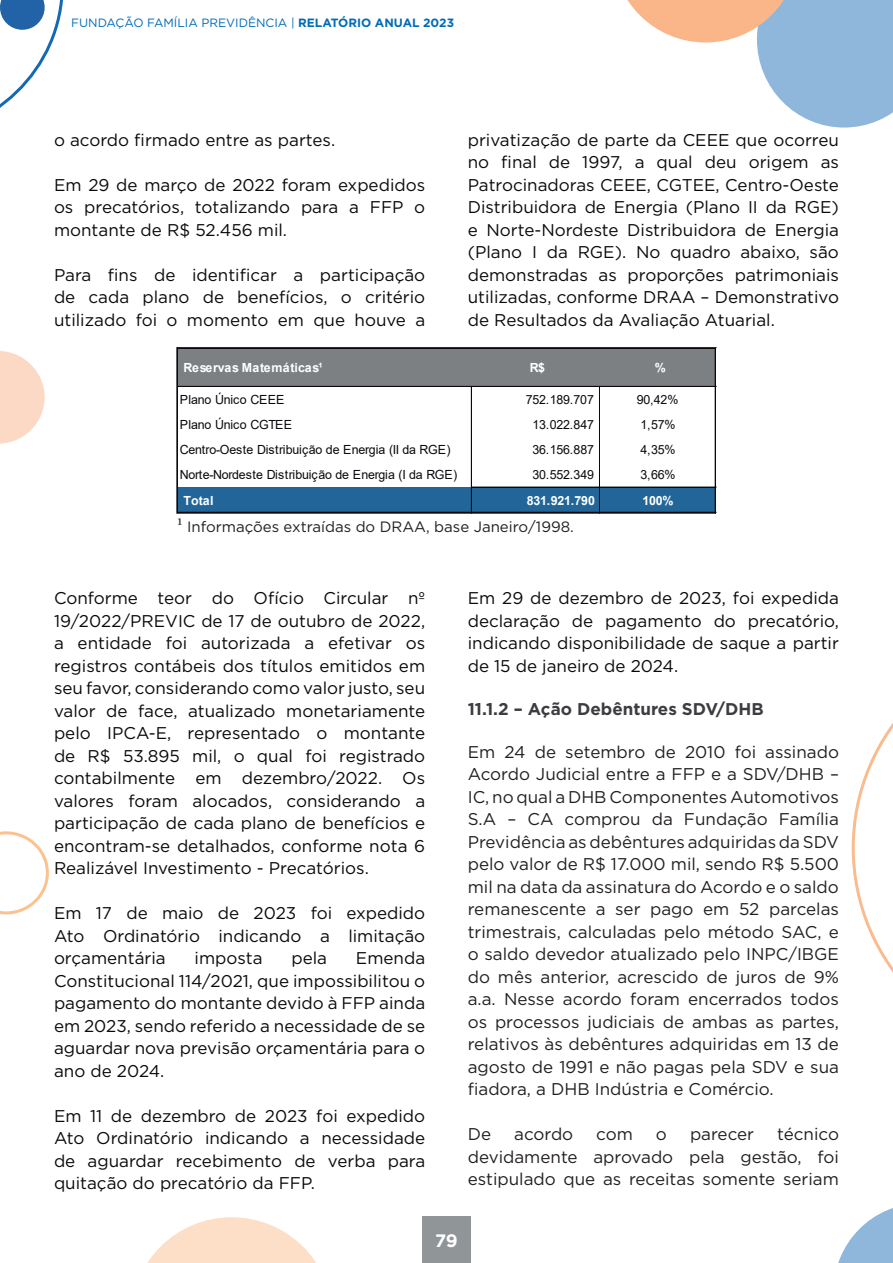
<style>
.page{position:relative;width:893px;height:1263px;background:#fff}
.page>*{position:absolute;margin:0;border:0;box-sizing:border-box;transform-origin:0 0}
.t1{font:700 18px "Gotham";color:#fff}
.t2{font:16.95px/22.5px "Gotham";color:#0b090c;text-align:justify}
.t3{font:16.95px/22.5px "Gotham";color:#231f20;text-align:justify}
.t4{font:700 16.95px "Gotham";color:#3d3c41}
.t5{font:15px "Gotham";color:#231f20}
.t6{font:12.6px "Arial";letter-spacing:-.02em;color:#0b090d}
.t7{font:700 12.6px "Arial";letter-spacing:-.02em;color:#fff}
.t8{font:700 12.6px "Arial";letter-spacing:.02em;color:#fff}
.t9{font:12.6px "Arial";letter-spacing:.01em;color:#0b090d}
.t10{font:12px "Gotham";color:#006cb7}
.s1{font-weight:700}
.s2{font-family:"Minion Pro";font-size:18px}
</style>
<div class="page">
<svg style="left:852px;top:723px;width:41px;height:250px"></svg>
<svg style="left:838px;top:1208px;width:55px;height:55px"></svg>
<svg style="left:147px;top:1217px;width:169px;height:46px"></svg>
<svg style="left:0;top:351px;width:45px;height:93px"></svg>
<svg style="left:0;top:831px;width:49px;height:83px"></svg>
<svg style="left:0;top:0;width:63px;height:108px"></svg>
<svg style="left:627px;top:0;width:266px;height:128px"></svg>
<div style="left:178px;top:349px;width:538px;height:38px;background:#7c8082"></div>
<div style="left:178px;top:487px;width:538px;height:26px;background:#269"></div>
<hr style="left:177px;top:348px;width:1px;height:165px;background:#0b090d">
<hr style="left:715px;top:349px;width:1px;height:164px;background:#0b090d">
<hr style="left:471px;top:387px;width:1px;height:126px;background:#0b090d">
<hr style="left:599px;top:387px;width:1px;height:126px;background:#0b090d">
<hr style="left:178px;top:347px;width:538px;height:1px;background:#0b090d">
<hr style="left:178px;top:348px;width:538px;height:1px;background:#0b090d">
<hr style="left:178px;top:386px;width:538px;height:1px;background:#0b090d">
<hr style="left:472px;top:487px;width:244px;height:1px;background:#0b090d">
<hr style="left:178px;top:512px;width:538px;height:1px;background:#0b090d">
<div style="left:422px;top:1216px;width:49px;height:47px;background:#909597"></div>
<p class="t10" style="left:71px;top:15px;width:384px">FUNDAÇÃO FAMÍLIA PREVIDÊNCIA | <span class="s1">RELATÓRIO ANUAL 2023</span></p>
<p class="t2" style="left:54px;top:128px;width:283px">o acordo firmado entre as partes.</p>
<p class="t2" style="left:54px;top:173px;width:373px">Em 29 de março de 2022 foram expedidos os precatórios, totalizando para a FFP o montante de R$ 52.456 mil.</p>
<p class="t2" style="left:54px;top:263px;width:373px">Para fins de identificar a participação de cada plano de benefícios, o critério utilizado foi o momento em que houve a</p>
<p class="t2" style="left:468px;top:128px;width:373px">privatização de parte da CEEE que ocorreu no final de 1997, a qual deu origem as Patrocinadoras CEEE, CGTEE, Centro-Oeste Distribuidora de Energia (Plano II da RGE) e Norte-Nordeste Distribuidora de Energia (Plano I da RGE). No quadro abaixo, são demonstradas as proporções patrimoniais utilizadas, conforme DRAA – Demonstrativo de Resultados da Avaliação Atuarial.</p>
<p class="t8" style="left:184px;top:358px;width:140px">Reservas Matemáticas¹</p>
<p class="t7" style="left:530px;top:358px;width:17px">R$</p>
<p class="t7" style="left:655px;top:358px;width:13px">%</p>
<p class="t9" style="left:180px;top:391px;width:106px">Plano Único CEEE</p>
<p class="t6" style="left:526px;top:391px;width:70px">752.189.707</p>
<p class="t6" style="left:637px;top:391px;width:43px">90,42%</p>
<p class="t6" style="left:180px;top:416px;width:114px">Plano Único CGTEE</p>
<p class="t6" style="left:533px;top:416px;width:63px">13.022.847</p>
<p class="t6" style="left:641px;top:416px;width:36px">1,57%</p>
<p class="t6" style="left:180px;top:441px;width:272px">Centro-Oeste Distribuição de Energia (II da RGE)</p>
<p class="t6" style="left:533px;top:441px;width:63px">36.156.887</p>
<p class="t6" style="left:641px;top:441px;width:36px">4,35%</p>
<p class="t6" style="left:180px;top:466px;width:279px">Norte-Nordeste Distribuição de Energia (I da RGE)</p>
<p class="t6" style="left:533px;top:466px;width:63px">30.552.349</p>
<p class="t6" style="left:641px;top:466px;width:36px">3,66%</p>
<p class="t7" style="left:184px;top:491px;width:32px">Total</p>
<p class="t7" style="left:527px;top:491px;width:70px">831.921.790</p>
<p class="t7" style="left:642px;top:491px;width:33px">100%</p>
<p class="t5" style="left:177px;top:517px;width:398px"><span class="s2">¹</span> Informações extraídas do DRAA, base Janeiro/1998.</p>
<p class="t2" style="left:54px;top:586px;width:373px">Conforme teor do Ofício Circular nº 19/2022/PREVIC de 17 de outubro de 2022, a entidade foi autorizada a efetivar os registros contábeis dos títulos emitidos em seu favor, considerando como valor justo, seu valor de face, atualizado monetariamente pelo IPCA-E, representado o montante de R$ 53.895 mil, o qual foi registrado contabilmente em dezembro/2022. Os valores foram alocados, considerando a participação de cada plano de benefícios e encontram-se detalhados, conforme nota 6<br>Realizável Investimento - Precatórios.</p>
<p class="t2" style="left:54px;top:901px;width:373px">Em 17 de maio de 2023 foi expedido Ato Ordinatório indicando a limitação orçamentária</p>
<p class="t2" style="left:54px;top:946px;width:373px;text-indent:302px">Emenda Constitucional 114/2021, que impossibilitou o pagamento do montante devido à FFP ainda em 2023, sendo referido a necessidade de se aguardar nova previsão orçamentária para o ano de 2024.</p>
<p class="t2" style="left:54px;top:1104px;width:373px">Em 11 de dezembro de 2023 foi expedido Ato Ordinatório indicando a necessidade de aguardar recebimento de verba para quitação do precatório da FFP.</p>
<p class="t2" style="left:195px;top:946px;width:69px">imposta</p>
<p class="t2" style="left:291px;top:946px;width:37px">pela</p>
<p class="t2" style="left:468px;top:587px;width:373px">Em 29 de dezembro de 2023, foi expedida declaração de pagamento do precatório, indicando disponibilidade de saque a partir de 15 de janeiro de 2024.</p>
<p class="t4" style="left:468px;top:697px;width:297px">11.1.2 – Ação Debêntures SDV/DHB</p>
<p class="t3" style="left:468px;top:740px;width:373px">Em 24 de setembro de 2010 foi assinado Acordo Judicial entre a FFP e a SDV/DHB – IC, no qual a DHB Componentes Automotivos S.A – CA comprou da Fundação Família Previdência as debêntures adquiridas da SDV pelo valor de R$ 17.000 mil, sendo R$ 5.500 mil na data da assinatura do Acordo e o saldo remanescente a ser pago em 52 parcelas trimestrais, calculadas pelo método SAC, e o saldo devedor atualizado pelo INPC/IBGE do mês anterior, acrescido de juros de 9% a.a. Nesse acordo foram encerrados todos os processos judiciais de ambas as partes, relativos às debêntures adquiridas em 13 de agosto de 1991 e não pagas pela SDV e sua fiadora, a DHB Indústria e Comércio.</p>
<p class="t3" style="left:468px;top:1122px;width:25px">De</p>
<p class="t3" style="left:514px;top:1122px;width:61px">acordo</p>
<p class="t3" style="left:596px;top:1122px;width:38px">com</p>
<p class="t3" style="left:656px;top:1122px;width:12px">o</p>
<p class="t3" style="left:690px;top:1122px;width:66px">parecer</p>
<p class="t3" style="left:468px;top:1122px;width:373px;text-indent:309px">técnico devidamente aprovado pela gestão, foi estipulado que as receitas somente seriam</p>
<p class="t1" style="left:435px;top:1228px;width:24px">79</p>
</div>
